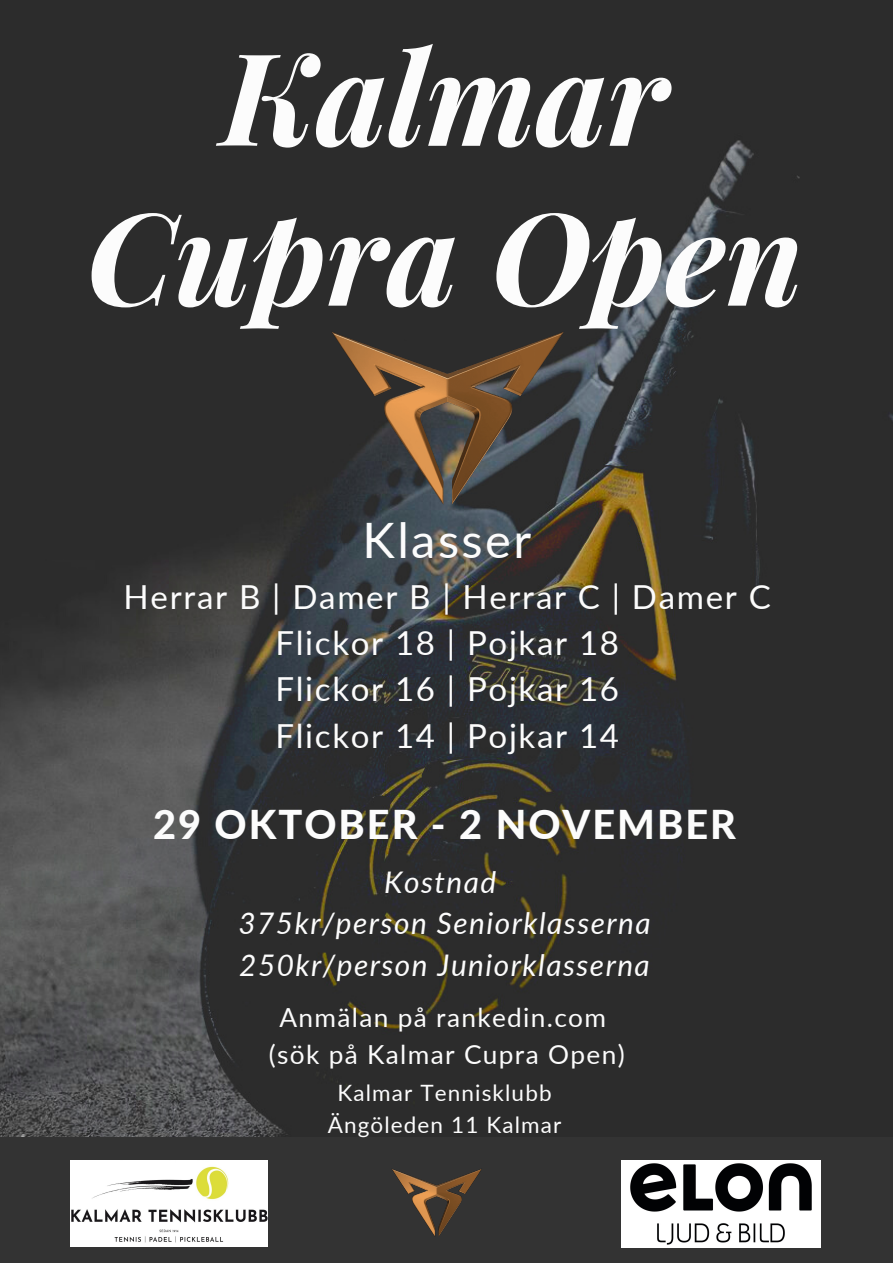
<style>
.page{position:relative;width:893px;height:1263px;background:#fff}
.page>*{position:absolute;margin:0;border:0;box-sizing:border-box;transform-origin:0 0}
.t1{font:italic 700 128.25px/159.8px "Playfair Display";color:#fcfcfc;text-align:center}
.t2{font:48.82px "Lato";letter-spacing:.05em;color:#fcfcfc}
.t3{font:800 39.75px "Lato";letter-spacing:.05em;color:#fcfcfc}
.t4{font:33.08px/46.1px "Lato";letter-spacing:.05em;color:#fcfcfc;text-align:center}
.t5{font:italic 29.78px/41.6px "Lato";letter-spacing:.05em;color:#fcfcfc;text-align:center}
.t6{font:26.25px/36.6px "Lato";letter-spacing:.05em;color:#fcfcfc;text-align:center}
.t7{font:22.5px/31.5px "Lato";letter-spacing:.05em;color:#fcfcfc;text-align:center}
</style>
<div class="page">
<img style="left:0;top:0;width:893px;height:1138px">
<div style="left:0;top:1138px;width:893px;height:125px;background:#333"></div>
<img style="left:325px;top:287px;width:243px;height:243px">
<img style="left:71px;top:1160px;width:197px;height:86px">
<img style="left:392px;top:1169px;width:90px;height:67px">
<img style="left:621px;top:1161px;width:199px;height:86px">
<h1 class="t1" style="left:86px;top:13px;width:718px">Kalmar<br>Cupra Open</h1>
<h2 class="t2" style="left:362px;top:510px;width:170px">Klasser</h2>
<p class="t4" style="left:124px;top:573px;width:649px">Herrar B | Damer B | Herrar C | Damer C<br>Flickor 18 | Pojkar 18<br>Flickor 16 | Pojkar 16<br>Flickor 14 | Pojkar 14</p>
<p class="t3" style="left:153px;top:800px;width:584px">29 OKTOBER - 2 NOVEMBER</p>
<p class="t5" style="left:238px;top:860px;width:414px">Kostnad<br>375kr/person Seniorklasserna<br>250kr/person Juniorklasserna</p>
<p class="t6" style="left:269px;top:998px;width:357px">Anmälan på rankedin.com (sök på Kalmar Cupra Open)</p>
<p class="t7" style="left:328px;top:1076px;width:235px">Kalmar Tennisklubb<br>Ängöleden 11 Kalmar</p>
</div>
